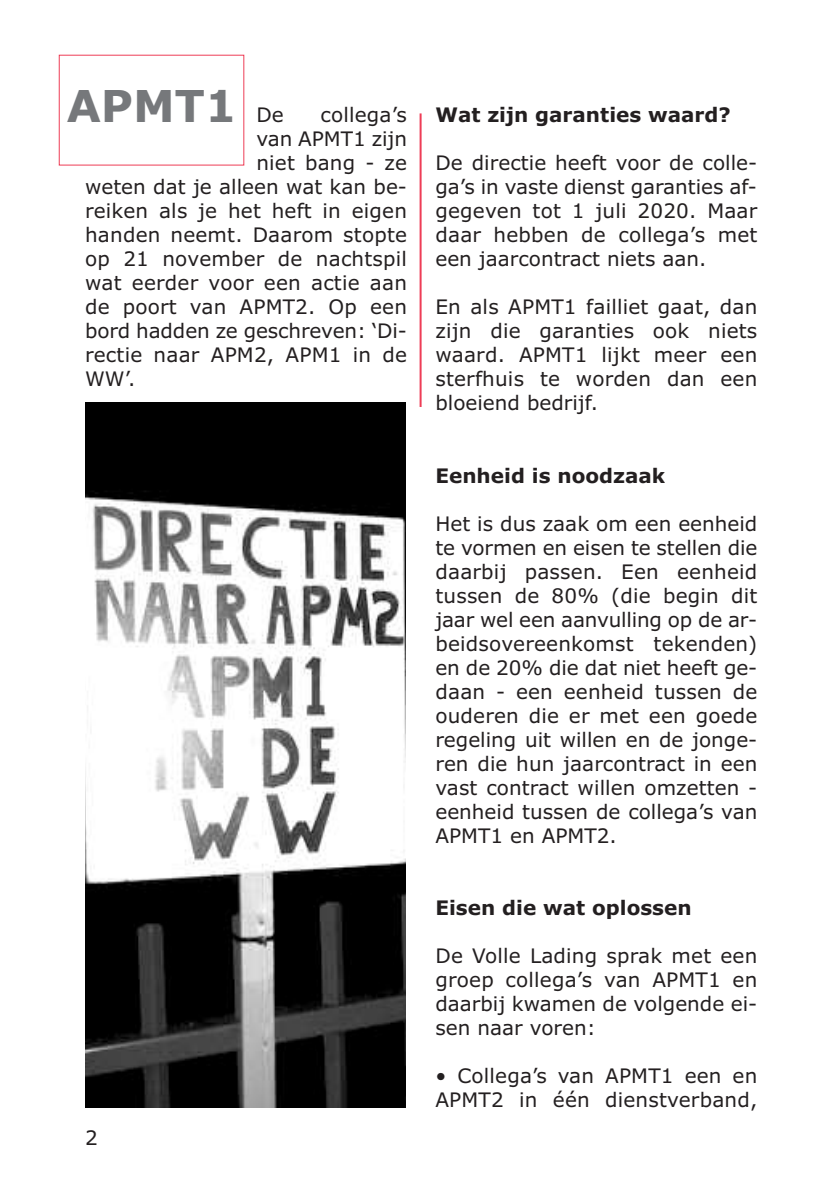
<style>
.page{position:relative;width:834px;height:1191px;background:#fff}
.page>*{position:absolute;margin:0;border:0;box-sizing:border-box;transform-origin:0 0}
.t1{font:700 44px "Verdana";color:#76787b}
.t2{font:20px/24px "Verdana";letter-spacing:.01em;color:#231f20;text-align:justify}
.t3{font:700 20px "Verdana";color:#231f20}
</style>
<div class="page">
<div style="left:59px;top:55px;width:185px;height:111px;border:1px solid #ee3d56"></div>
<img style="left:85px;top:402px;width:321px;height:706px">
<hr style="left:419px;top:113px;width:2px;height:294px;background:#ee3d56">
<h1 class="t1" style="left:67px;top:81px;width:171px">APMT1</h1>
<p class="t2" style="left:256px;top:103px;width:29px">De</p>
<p class="t2" style="left:320px;top:103px;width:88px">collega’s</p>
<p class="t2" style="left:256px;top:127px;width:152px">van APMT1 zijn</p>
<p class="t2" style="left:256px;top:151px;width:152px">niet bang - ze</p>
<p class="t2" style="left:85px;top:175px;width:323px">weten dat je alleen wat kan be-</p>
<p class="t2" style="left:85px;top:199px;width:323px">reiken als je het heft in eigen</p>
<p class="t2" style="left:85px;top:223px;width:323px">handen neemt. Daarom stopte</p>
<p class="t2" style="left:85px;top:247px;width:323px">op 21 november de nachtspil</p>
<p class="t2" style="left:85px;top:271px;width:323px">wat eerder voor een actie aan</p>
<p class="t2" style="left:85px;top:295px;width:323px">de poort van APMT2. Op een</p>
<p class="t2" style="left:85px;top:319px;width:323px">bord hadden ze geschreven: ‘Di-</p>
<p class="t2" style="left:85px;top:343px;width:323px">rectie naar APM2, APM1 in de</p>
<p class="t2" style="left:85px;top:367px;width:52px">WW’.</p>
<p class="t2" style="left:85px;top:1125px;width:14px">2</p>
<p class="t3" style="left:435px;top:104px;width:297px">Wat zijn garanties waard?</p>
<p class="t2" style="left:435px;top:151px;width:323px">De directie heeft voor de colle&shy;ga’s in vaste dienst garanties af&shy;gegeven tot 1 juli 2020. Maar daar hebben de collega’s met een jaarcontract niets aan.</p>
<p class="t2" style="left:435px;top:295px;width:323px">En als APMT1 failliet gaat, dan zijn die garanties ook niets waard. APMT1 lijkt meer een sterfhuis te worden dan een bloeiend bedrijf.</p>
<p class="t3" style="left:435px;top:464px;width:231px">Eenheid is noodzaak</p>
<p class="t2" style="left:435px;top:511px;width:323px">Het is dus zaak om een eenheid te vormen en eisen te stellen die daarbij passen. Een eenheid tussen de 80% (die begin dit jaar wel een aanvulling op de ar&shy;beidsovereenkomst tekenden) en de 20% die dat niet heeft ge&shy;daan - een eenheid tussen de ouderen die er met een goede regeling uit willen en de jonge&shy;ren die hun jaarcontract in een vast contract willen omzetten - eenheid tussen de collega’s van APMT1 en APMT2.</p>
<p class="t3" style="left:435px;top:896px;width:258px">Eisen die wat oplossen</p>
<p class="t2" style="left:435px;top:943px;width:323px">De Volle Lading sprak met een groep collega’s van APMT1 en daarbij kwamen de volgende ei&shy;sen naar voren:</p>
<p class="t2" style="left:435px;top:1063px;width:323px">• Collega’s van APMT1 een en<br>APMT2 in één dienstverband,</p>
</div>
